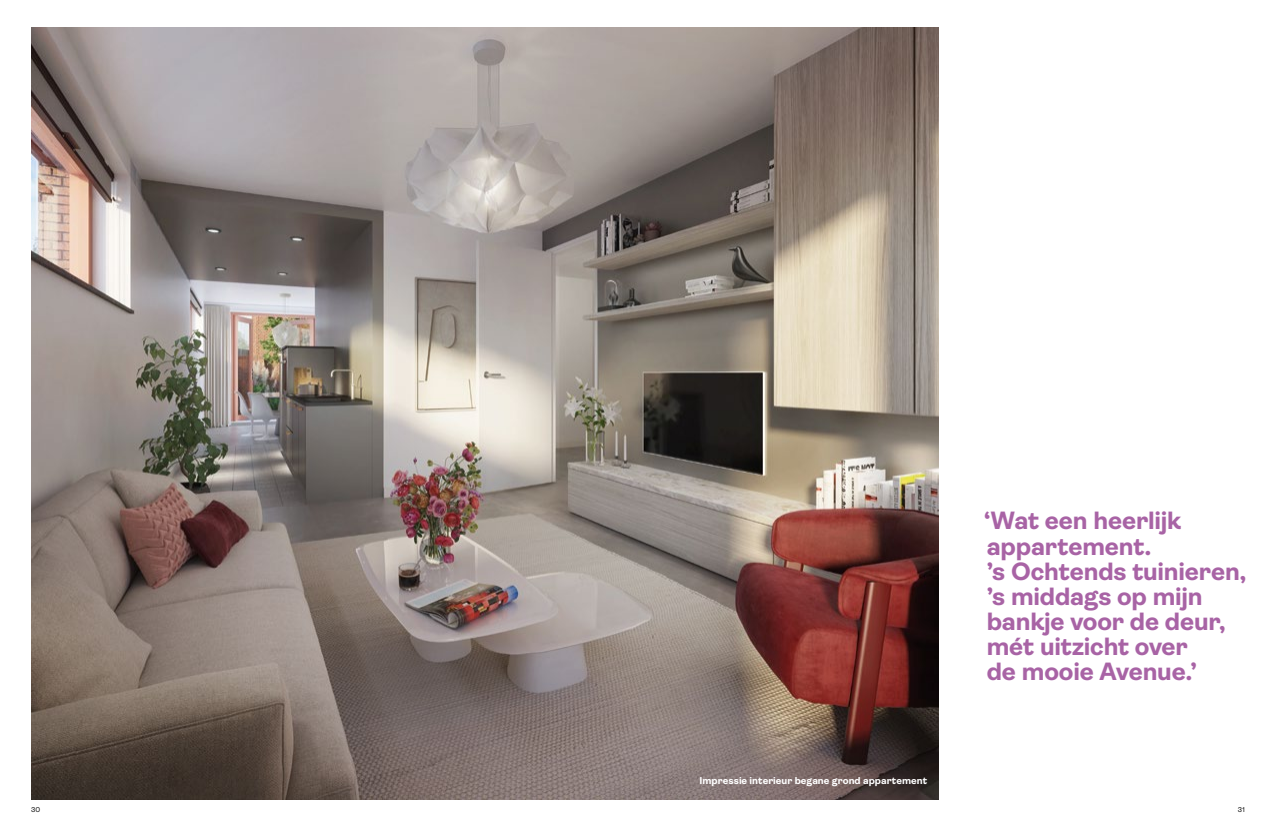
<style>
.page{position:relative;width:1276px;height:837px;background:#fff}
.page>*{position:absolute;margin:0;border:0;box-sizing:border-box;transform-origin:0 0}
.t1{font:700 25px/25px "Ambit";letter-spacing:-.005em;color:#a863a5}
.Bodytekst_Ambit_regular{font:700 10px "Ambit";letter-spacing:.005em;color:#fff}
.t2{font:7px "Ambit";color:#000}
</style>
<div class="page">
<img style="left:31px;top:28px;width:907px;height:771px">
<p class="Bodytekst_Ambit_regular" style="left:699px;top:774px;width:229px">Impressie interieur begane grond appartement</p>
<p class="t1" style="left:984px;top:508px;width:264px">‘Wat een heerlijk appartement.<br>’s Ochtends tuinieren, ’s middags op mijn bankje voor de deur, mét uitzicht over<br>de mooie Avenue.’</p>
<p class="t2" style="left:31px;top:805px;width:11px">30</p>
<p class="t2" style="left:1238px;top:805px;width:8px">31</p>
</div>
